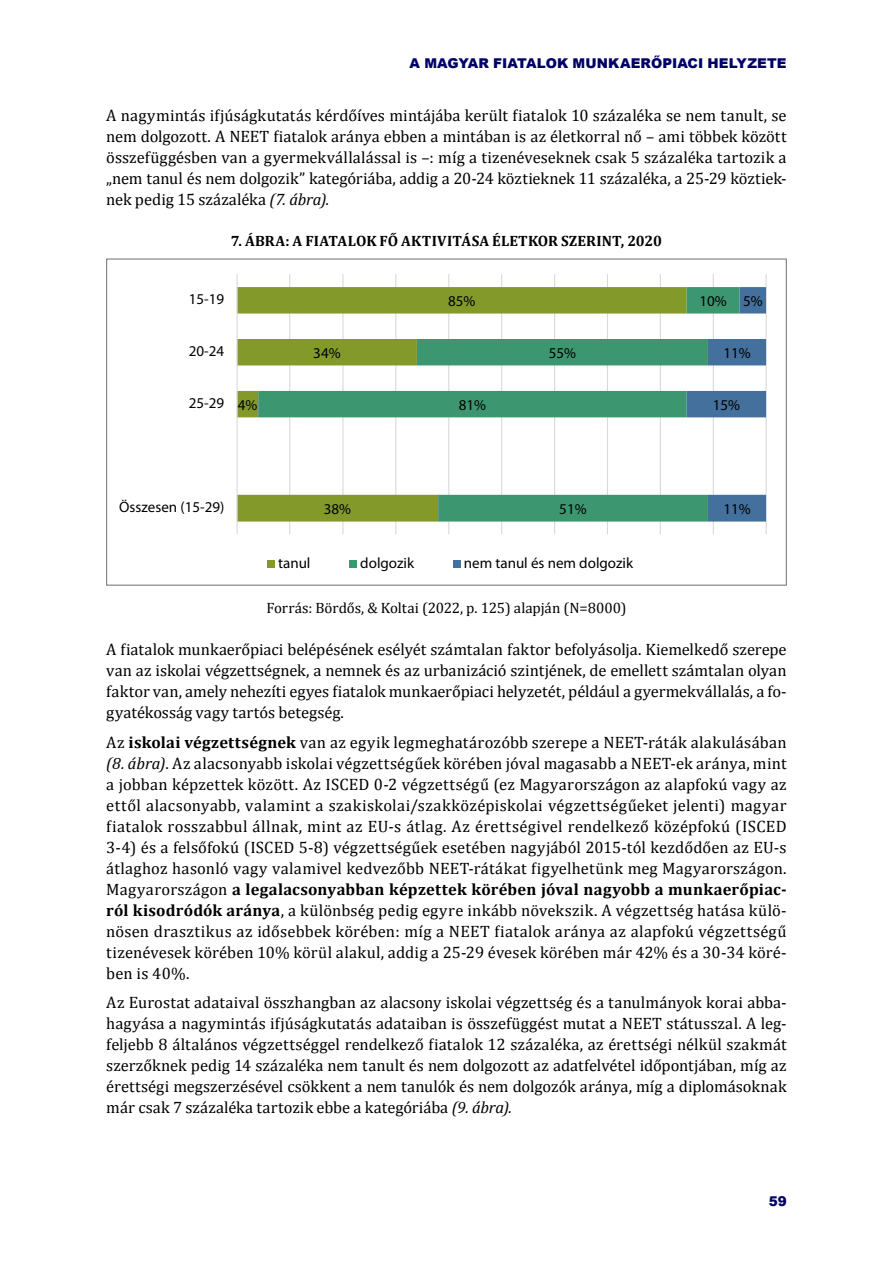
<style>
.page{position:relative;width:893px;height:1263px;background:#fff}
.page>*{position:absolute;margin:0;border:0;box-sizing:border-box;transform-origin:0 0}
.Főszöveg{font:16.5px/21px "Cambria";letter-spacing:.005em;color:#000;text-align:justify}
.t1{font:15px "Myriad Pro";color:#000}
.FORRÁS{font:15px "Cambria";letter-spacing:-.005em;color:#000}
.t2{font:700 15px "Cambria";letter-spacing:.01em;color:#000}
.t3{font:900 13.5px "Arial";letter-spacing:.005em;color:#006}
.s1{font-style:italic}
.s2{font-weight:700}
</style>
<div class="page">
<hr style="left:289px;top:274px;width:1px;height:260px;background:#d9d9d9">
<hr style="left:342px;top:274px;width:1px;height:260px;background:#d9d9d9">
<hr style="left:395px;top:274px;width:1px;height:260px;background:#d9d9d9">
<hr style="left:448px;top:274px;width:1px;height:260px;background:#d9d9d9">
<hr style="left:501px;top:274px;width:1px;height:260px;background:#d9d9d9">
<hr style="left:554px;top:274px;width:1px;height:260px;background:#d9d9d9">
<hr style="left:607px;top:274px;width:1px;height:260px;background:#d9d9d9">
<hr style="left:660px;top:274px;width:1px;height:260px;background:#d9d9d9">
<hr style="left:713px;top:274px;width:1px;height:260px;background:#d9d9d9">
<hr style="left:766px;top:274px;width:1px;height:260px;background:#d9d9d9">
<svg style="left:238px;top:287px;width:20px;height:235px"></svg>
<svg style="left:258px;top:287px;width:429px;height:235px"></svg>
<svg style="left:687px;top:287px;width:79px;height:235px"></svg>
<hr style="left:237px;top:274px;width:1px;height:260px;background:#d9d9d9">
<div style="left:267px;top:560px;width:8px;height:8px;background:#83992a"></div>
<div style="left:349px;top:560px;width:8px;height:8px;background:#3c9770"></div>
<div style="left:453px;top:560px;width:8px;height:8px;background:#44709d"></div>
<p class="t3" style="left:410px;top:53px;width:378px">A MAGYAR FIATALOK MUNKAERŐPIACI HELYZETE</p>
<p class="Főszöveg" style="left:106px;top:105px;width:682px">A nagymintás ifjúságkutatás kérdőíves mintájába került fiatalok 10 százaléka se nem tanult, se nem dolgozott. A NEET fiatalok aránya ebben a mintában is az életkorral nő – ami többek között összefüggésben van a gyermekvállalással is –: míg a tizenéveseknek csak 5 százaléka tartozik a „nem tanul és nem dolgozik” kategóriába, addig a 20-24 köztieknek 11 százaléka, a 25-29 köztiek&shy;nek pedig 15 százaléka <span class="s1">(7. ábra).</span></p>
<p class="t2" style="left:231px;top:231px;width:432px">7. ÁBRA: A FIATALOK FŐ AKTIVITÁSA ÉLETKOR SZERINT, 2020</p>
<p class="t1" style="left:189px;top:291px;width:37px">15-19</p>
<p class="t1" style="left:448px;top:292px;width:29px">85%</p>
<p class="t1" style="left:699px;top:292px;width:29px">10%</p>
<p class="t1" style="left:743px;top:292px;width:21px">5%</p>
<p class="t1" style="left:189px;top:343px;width:37px">20-24</p>
<p class="t1" style="left:313px;top:344px;width:29px">34%</p>
<p class="t1" style="left:549px;top:344px;width:29px">55%</p>
<p class="t1" style="left:723px;top:344px;width:29px">11%</p>
<p class="t1" style="left:189px;top:395px;width:37px">25-29</p>
<p class="t1" style="left:238px;top:396px;width:21px">4%</p>
<p class="t1" style="left:459px;top:396px;width:29px">81%</p>
<p class="t1" style="left:713px;top:396px;width:29px">15%</p>
<p class="t1" style="left:119px;top:499px;width:107px">Összesen (15-29)</p>
<p class="t1" style="left:324px;top:500px;width:29px">38%</p>
<p class="t1" style="left:559px;top:500px;width:29px">51%</p>
<p class="t1" style="left:723px;top:500px;width:29px">11%</p>
<p class="t1" style="left:278px;top:555px;width:34px">tanul</p>
<p class="t1" style="left:360px;top:555px;width:55px">dolgozik</p>
<p class="t1" style="left:464px;top:555px;width:171px">nem tanul és nem dolgozik</p>
<p class="FORRÁS" style="left:266px;top:599px;width:361px">Forrás: Bördős, &amp; Koltai (2022, p. 125) alapján (N=8000)</p>
<p class="Főszöveg" style="left:106px;top:639px;width:682px">A fiatalok munkaerőpiaci belépésének esélyét számtalan faktor befolyásolja. Kiemelkedő szerepe van az iskolai végzettségnek, a nemnek és az urbanizáció szintjének, de emellett számtalan olyan faktor van, amely nehezíti egyes fiatalok munkaerőpiaci helyzetét, például a gyermekvállalás, a fo&shy;gyatékosság vagy tartós betegség.</p>
<p class="Főszöveg" style="left:106px;top:732px;width:682px">Az <span class="s2">iskolai végzettségnek</span> van az egyik legmeghatározóbb szerepe a NEET-ráták alakulásában <span class="s1">(8. ábra)</span>. Az alacsonyabb iskolai végzettségűek körében jóval magasabb a NEET-ek aránya, mint a jobban képzettek között. Az ISCED 0-2 végzettségű (ez Magyarországon az alapfokú vagy az ettől alacsonyabb, valamint a szakiskolai/szakközépiskolai végzettségűeket jelenti) magyar fiatalok rosszabbul állnak, mint az EU-s átlag. Az érettségivel rendelkező középfokú (ISCED 3-4) és a felsőfokú (ISCED 5-8) végzettségűek esetében nagyjából 2015-tól kezdődően az EU-s átlaghoz hasonló vagy valamivel kedvezőbb NEET-rátákat figyelhetünk meg Magyarországon.<br>Magyarországon <span class="s2">a legalacsonyabban képzettek körében jóval nagyobb a munkaerőpiac&shy;ról kisodródók aránya</span>, a különbség pedig egyre inkább növekszik. A végzettség hatása külö&shy;nösen drasztikus az idősebbek körében: míg a NEET fiatalok aránya az alapfokú végzettségű tizenévesek körében 10% körül alakul, addig a 25-29 évesek körében már 42% és a 30-34 köré&shy;ben is 40%.</p>
<p class="Főszöveg" style="left:106px;top:992px;width:682px">Az Eurostat adataival összhangban az alacsony iskolai végzettség és a tanulmányok korai abba&shy;hagyása a nagymintás ifjúságkutatás adataiban is összefüggést mutat a NEET státusszal. A leg&shy;feljebb 8 általános végzettséggel rendelkező fiatalok 12 százaléka, az érettségi nélkül szakmát szerzőknek pedig 14 százaléka nem tanult és nem dolgozott az adatfelvétel időpontjában, míg az érettségi megszerzésével csökkent a nem tanulók és nem dolgozók aránya, míg a diplomásoknak már csak 7 százaléka tartozik ebbe a kategóriába <span class="s1">(9. ábra).</span></p>
<p class="t3" style="left:769px;top:1191px;width:20px">59</p>
</div>
